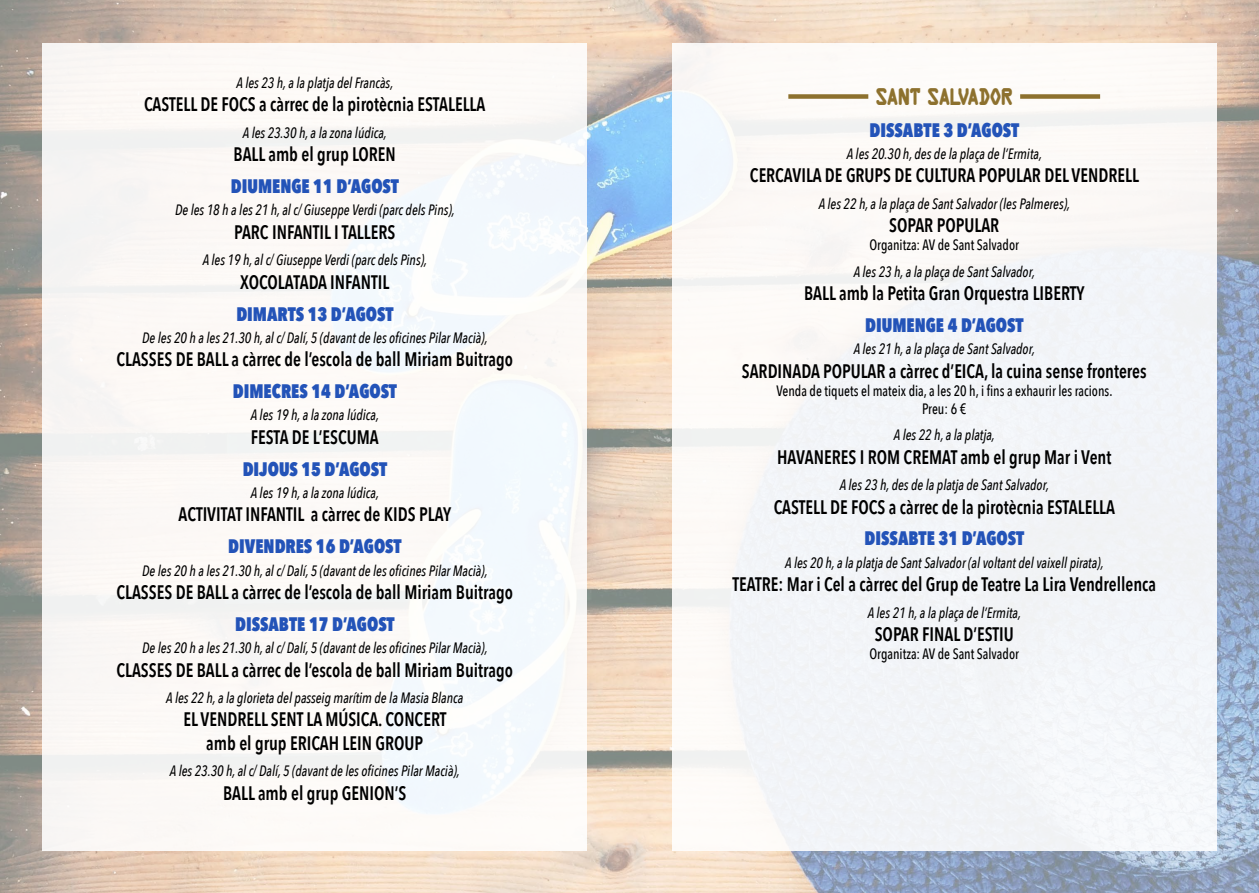
<style>
.page{position:relative;width:1259px;height:893px;background:#fff}
.page>*{position:absolute;margin:0;border:0;box-sizing:border-box;transform-origin:0 0}
.t1{font:24px "Kredit Back";color:#8d712e;scale:.9 1}
.t2{font:600 19.5px/23.4px "Avenir Next Condensed";color:#000;text-align:center;scale:.9 1}
.t3{font:800 19.5px "Avenir Next Condensed";color:#2353b8;scale:.9 1}
.t4{font:italic 500 15px "Avenir Next Condensed";color:#000;scale:.9 1}
.t5{font:500 15px/18px "Avenir Next Condensed";color:#000;text-align:center;scale:.9 1}
</style>
<div class="page">
<img style="left:0;top:0;width:1259px;height:893px">
<div style="left:43px;top:43px;width:544px;height:807px;background:#fbf9f7"></div>
<div style="left:672px;top:43px;width:544px;height:807px;background:#f4f6f8"></div>
<div style="left:788px;top:94px;width:80px;height:5px;background:#8d712e"></div>
<div style="left:1020px;top:94px;width:80px;height:5px;background:#8d712e"></div>
<p class="t4" style="left:236px;top:74px;width:176px">A les 23 h, a la platja del Francàs,</p>
<h2 class="t2" style="left:144px;top:92px;width:381px">CASTELL DE FOCS a càrrec de la pirotècnia ESTALELLA</h2>
<p class="t4" style="left:243px;top:124px;width:161px">A les 23.30 h, a la zona lúdica,</p>
<h2 class="t2" style="left:233px;top:142px;width:182px">BALL amb el grup LOREN</h2>
<h2 class="t3" style="left:231px;top:174px;width:188px">DIUMENGE 11 D’AGOST</h2>
<p class="t4" style="left:175px;top:201px;width:312px">De les 18 h a les 21 h, al c/ Giuseppe Verdi (parc dels Pins),</p>
<h2 class="t2" style="left:234px;top:220px;width:181px">PARC INFANTIL I TALLERS</h2>
<p class="t4" style="left:203px;top:251px;width:251px">A les 19 h, al c/ Giuseppe Verdi (parc dels Pins),</p>
<h2 class="t2" style="left:240px;top:270px;width:167px">XOCOLATADA INFANTIL</h2>
<h2 class="t3" style="left:236px;top:302px;width:176px">DIMARTS 13 D’AGOST</h2>
<p class="t4" style="left:142px;top:329px;width:385px">De les 20 h a les 21.30 h, al c/ Dalí, 5 (davant de les oficines Pilar Macià),</p>
<h2 class="t2" style="left:116px;top:347px;width:442px">CLASSES DE BALL a càrrec de l’escola de ball Miriam Buitrago</h2>
<h2 class="t3" style="left:233px;top:379px;width:184px">DIMECRES 14 D’AGOST</h2>
<p class="t4" style="left:251px;top:406px;width:144px">A les 19 h, a la zona lúdica,</p>
<h2 class="t2" style="left:251px;top:425px;width:144px">FESTA DE L’ESCUMA</h2>
<h2 class="t3" style="left:243px;top:457px;width:162px">DIJOUS 15 D’AGOST</h2>
<p class="t4" style="left:251px;top:484px;width:144px">A les 19 h, a la zona lúdica,</p>
<h2 class="t2" style="left:179px;top:502px;width:304px">ACTIVITAT INFANTIL a càrrec de KIDS PLAY</h2>
<h2 class="t3" style="left:228px;top:534px;width:194px">DIVENDRES 16 D’AGOST</h2>
<p class="t4" style="left:142px;top:561px;width:385px">De les 20 h a les 21.30 h, al c/ Dalí, 5 (davant de les oficines Pilar Macià),</p>
<h2 class="t2" style="left:116px;top:580px;width:442px">CLASSES DE BALL a càrrec de l’escola de ball Miriam Buitrago</h2>
<h2 class="t3" style="left:235px;top:612px;width:179px">DISSABTE 17 D’AGOST</h2>
<p class="t4" style="left:142px;top:639px;width:385px">De les 20 h a les 21.30 h, al c/ Dalí, 5 (davant de les oficines Pilar Macià),</p>
<h2 class="t2" style="left:116px;top:657px;width:442px">CLASSES DE BALL a càrrec de l’escola de ball Miriam Buitrago</h2>
<p class="t4" style="left:166px;top:689px;width:331px">A les 22 h, a la glorieta del passeig marítim de la Masia Blanca</p>
<h2 class="t2" style="left:183px;top:707px;width:294px">EL VENDRELL SENT LA MÚSICA. CONCERT amb el grup ERICAH LEIN GROUP</h2>
<p class="t4" style="left:170px;top:762px;width:324px">A les 23.30 h, al c/ Dalí, 5 (davant de les oficines Pilar Macià),</p>
<h2 class="t2" style="left:223px;top:781px;width:205px">BALL amb el grup GENION’S</h2>
<h1 class="t1" style="left:875px;top:82px;width:154px">SANT SALVADOR</h1>
<h2 class="t3" style="left:869px;top:118px;width:168px">DISSABTE 3 D’AGOST</h2>
<p class="t4" style="left:847px;top:145px;width:218px">A les 20.30 h, des de la plaça de l’Ermita,</p>
<h2 class="t2" style="left:750px;top:163px;width:434px">CERCAVILA DE GRUPS DE CULTURA POPULAR DEL VENDRELL</h2>
<p class="t4" style="left:819px;top:195px;width:281px">A les 22 h, a la plaça de Sant Salvador (les Palmeres),</p>
<h2 class="t2" style="left:889px;top:213px;width:124px">SOPAR POPULAR</h2>
<p class="t5" style="left:869px;top:236px;width:168px">Organitza: AV de Sant Salvador</p>
<p class="t4" style="left:854px;top:262px;width:203px">A les 23 h, a la plaça de Sant Salvador,</p>
<h2 class="t2" style="left:804px;top:281px;width:313px">BALL amb la Petita Gran Orquestra LIBERTY</h2>
<h2 class="t3" style="left:865px;top:313px;width:177px">DIUMENGE 4 D’AGOST</h2>
<p class="t4" style="left:854px;top:340px;width:203px">A les 21 h, a la plaça de Sant Salvador,</p>
<h2 class="t2" style="left:742px;top:359px;width:451px">SARDINADA POPULAR a càrrec d’EICA, la cuina sense fronteres</h2>
<p class="t5" style="left:776px;top:381px;width:375px">Venda de tiquets el mateix dia, a les 20 h, i fins a exhaurir les racions.<br>Preu: 6 €</p>
<p class="t4" style="left:894px;top:426px;width:114px">A les 22 h, a la platja,</p>
<h2 class="t2" style="left:777px;top:445px;width:373px">HAVANERES I ROM CREMAT amb el grup Mar i Vent</h2>
<p class="t4" style="left:840px;top:476px;width:234px">A les 23 h, des de la platja de Sant Salvador,</p>
<h2 class="t2" style="left:773px;top:494px;width:381px">CASTELL DE FOCS a càrrec de la pirotècnia ESTALELLA</h2>
<h2 class="t3" style="left:864px;top:526px;width:179px">DISSABTE 31 D’AGOST</h2>
<p class="t4" style="left:785px;top:553px;width:355px">A les 20 h, a la platja de Sant Salvador (al voltant del vaixell pirata),</p>
<h2 class="t2" style="left:732px;top:572px;width:472px">TEATRE: Mar i Cel a càrrec del Grup de Teatre La Lira Vendrellenca</h2>
<p class="t4" style="left:868px;top:603px;width:172px">A les 21 h, a la plaça de l’Ermita,</p>
<h2 class="t2" style="left:874px;top:622px;width:156px">SOPAR FINAL D’ESTIU</h2>
<p class="t5" style="left:869px;top:645px;width:168px">Organitza: AV de Sant Salvador</p>
</div>
